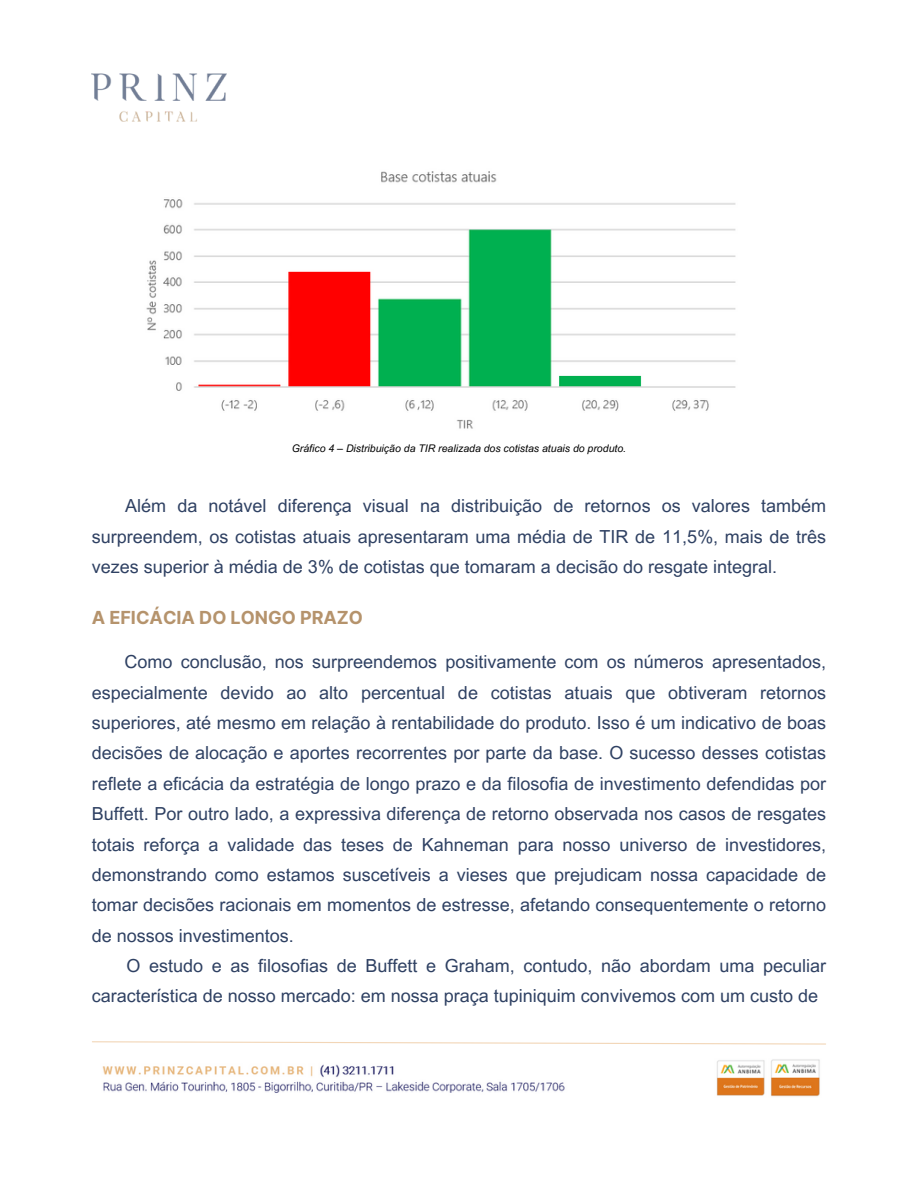
<style>
.page{position:relative;width:918px;height:1188px;background:#fff}
.page>*{position:absolute;margin:0;border:0;box-sizing:border-box;transform-origin:0 0}
.t1{font:18px/30.3px "Arial MT Pro";color:#2f4163;text-align:justify}
.t2{font:700 18px "Inter";color:#b5936c}
.t3{font:italic 10.5px "Arial MT Pro";color:#000}
</style>
<div class="page">
<img style="left:92px;top:73px;width:135px;height:49px">
<svg style="left:92px;top:1041px;width:734px;height:4px"></svg>
<img style="left:102px;top:1059px;width:718px;height:38px">
<img style="left:146px;top:171px;width:590px;height:258px">
<p class="t3" style="left:292px;top:444px;width:336px">Gráfico 4 – Distribuição da TIR realizada dos cotistas atuais do produto.</p>
<h2 class="t1" style="left:92px;top:493px;width:736px;text-indent:33px">Além da notável diferença visual na distribuição de retornos os valores também surpreendem, os cotistas atuais apresentaram uma média de TIR de 11,5%, mais de três vezes superior à média de 3% de cotistas que tomaram a decisão do resgate integral.</h2>
<h1 class="t2" style="left:92px;top:607px;width:273px">A EFICÁCIA DO LONGO PRAZO</h1>
<h2 class="t1" style="left:125px;top:649px;width:703px">Como conclusão, nos surpreendemos positivamente com os números apresentados,</h2>
<h2 class="t1" style="left:92px;top:679px;width:736px">especialmente devido ao alto percentual de cotistas atuais que obtiveram retornos</h2>
<h2 class="t1" style="left:92px;top:710px;width:736px">superiores, até mesmo em relação à rentabilidade do produto. Isso é um indicativo de boas</h2>
<h2 class="t1" style="left:92px;top:740px;width:736px">decisões de alocação e aportes recorrentes por parte da base. O sucesso desses cotistas</h2>
<h2 class="t1" style="left:92px;top:771px;width:736px">reflete a eficácia da estratégia de longo prazo e da filosofia de investimento defendidas por</h2>
<h2 class="t1" style="left:92px;top:801px;width:736px">Buffett. Por outro lado, a expressiva diferença de retorno observada nos casos de resgates</h2>
<h2 class="t1" style="left:92px;top:831px;width:736px">totais reforça a validade das teses de Kahneman para nosso universo de investidores,</h2>
<h2 class="t1" style="left:92px;top:862px;width:736px">demonstrando como estamos suscetíveis a vieses que prejudicam nossa capacidade de</h2>
<h2 class="t1" style="left:92px;top:892px;width:736px">tomar decisões racionais em momentos de estresse, afetando consequentemente o retorno</h2>
<h2 class="t1" style="left:92px;top:922px;width:204px">de nossos investimentos.</h2>
<h2 class="t1" style="left:126px;top:953px;width:701px">O estudo e as filosofias de Buffett e Graham, contudo, não abordam uma peculiar</h2>
<h2 class="t1" style="left:92px;top:983px;width:728px">característica de nosso mercado: em nossa praça tupiniquim convivemos com um custo de</h2>
</div>
